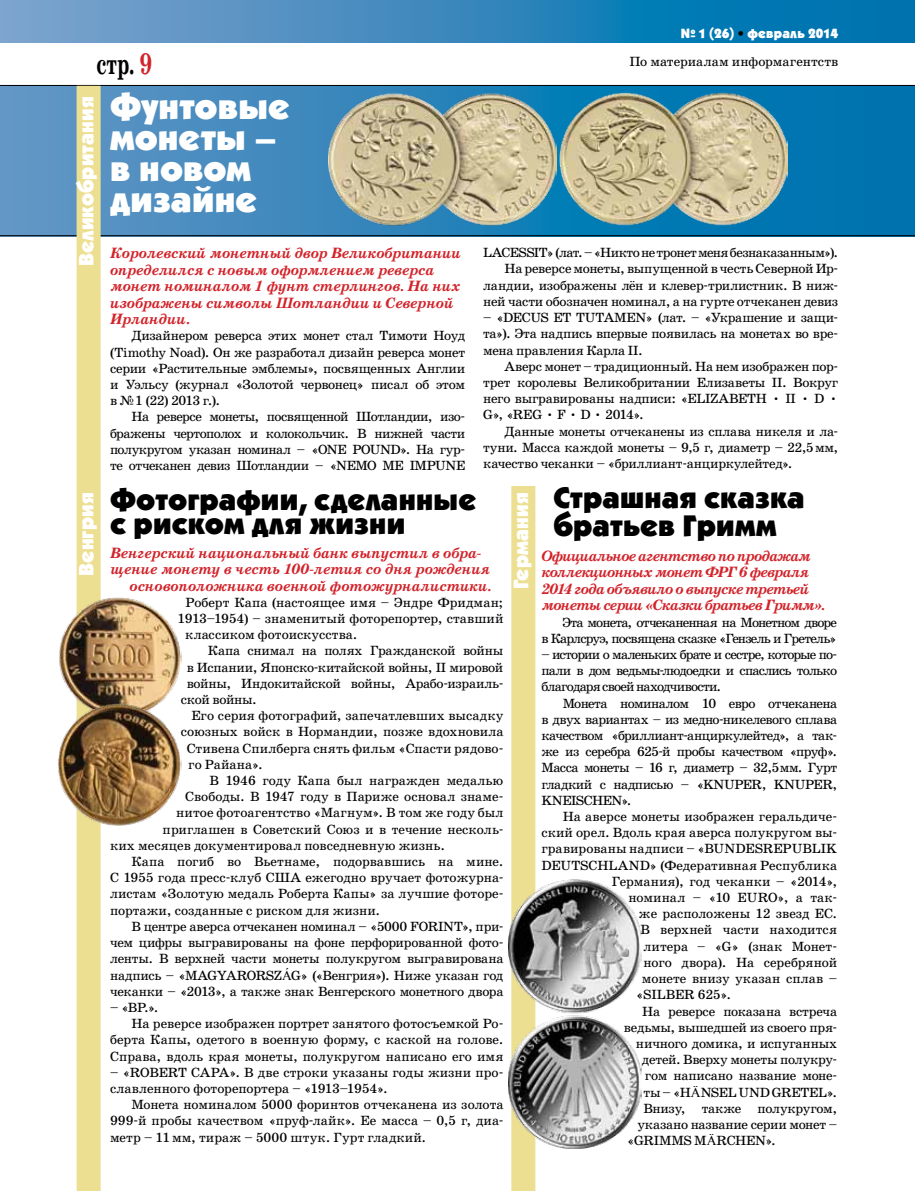
<style>
.page{position:relative;width:915px;height:1191px;background:#fff}
.page>*{position:absolute;margin:0;border:0;box-sizing:border-box;transform-origin:0 0}
.t1{font:900 36px/30.9px "Kabel C";letter-spacing:.005em;color:#fff}
.t2{font:900 30px/24.3px "Kabel C";letter-spacing:.005em;color:#000}
.t3{font:700 30px "School Book C";color:#000;scale:.7 1}
.t4{font:900 21px "Kabel C";letter-spacing:.005em;color:#fff}
.t5{font:italic 700 15.15px/16.5px "School Book C";letter-spacing:-.035em;color:#d2232a}
.t6{font:italic 700 15.15px/16.5px "School Book C";letter-spacing:-.07em;color:#d2232a}
.t7{font:13.5px/16.2px "School Book C";letter-spacing:-.01em;color:#000;text-align:justify}
.t8{font:13.5px/16.2px "School Book C";letter-spacing:-.06em;color:#000;text-align:right}
.t9{font:13.5px "School Book C";letter-spacing:-.03em;color:#000}
.t10{font:900 13.5px "Kabel C";letter-spacing:.015em;color:#fff}
.s1{color:#000}
.s2{color:#d2232a}
.s3{font-family:"Times New Roman"}
</style>
<div class="page">
<div style="left:0;top:85px;width:914px;height:151px;background:linear-gradient(to right,#6296c5,#0070ad)"></div>
<hr style="left:0;top:85px;width:914px;height:1px;background:#000">
<hr style="left:0;top:235px;width:914px;height:1px;background:#000">
<svg style="left:0;top:0;width:914px;height:43px;background:#3588bc"></svg>
<div style="left:77px;top:86px;width:24px;height:1105px;background:#eddf91"></div>
<div style="left:511px;top:486px;width:24px;height:705px;background:#eddf91"></div>
<img style="left:559px;top:92px;width:228px;height:137px">
<img style="left:328px;top:91px;width:228px;height:139px">
<img style="left:59px;top:595px;width:122px;height:108px">
<img style="left:58px;top:703px;width:123px;height:123px">
<img style="left:508px;top:880px;width:133px;height:268px">
<p class="t10" style="left:680px;top:25px;width:159px">№ 1 (26) <span class="s1">•</span> февраль 2014</p>
<h2 class="t3" style="left:97px;top:47px;width:81px">стр. <span class="s2">9</span></h2>
<p class="t7" style="left:629px;top:54px;width:210px">По материалам информагентств</p>
<h3 class="t4" style="left:74px;top:266px;width:171px;rotate:-90deg">Великобритания</h3>
<h1 class="t1" style="left:110px;top:90px;width:181px">Фунтовые монеты – в новом дизайне</h1>
<p class="t5" style="left:110px;top:245px;width:352px">Королевский монетный двор Великобритании определился с новым оформлением реверса монет номиналом 1 фунт стерлингов. На них изображены символы Шотландии и Северной Ирландии.</p>
<p class="t7" style="left:110px;top:328px;width:356px;text-indent:21px">Дизайнером реверса этих монет стал Тимоти Ноуд (Timothy Noad). Он же разработал дизайн реверса монет серии «Растительные эмблемы», посвященных Англии и Уэльсу (журнал «Золотой червонец» писал об этом в №1 (22) 2013 г.).</p>
<p class="t7" style="left:110px;top:409px;width:356px;text-indent:21px">На реверсе монеты, посвященной Шотландии, изо‑ бражены чертополох и колокольчик. В нижней части полукругом указан номинал – «ONE POUND». На гур‑ те отчеканен девиз Шотландии – «NEMO ME IMPUNE</p>
<p class="t7" style="left:483px;top:245px;width:356px;text-align:right">LACESSIT» (лат. – «Никто нетронет меня безнаказанным»).<br>На реверсе монеты, выпущенной в честь Северной Ир‑ ландии, изображены лён и клевер-трилистник. В ниж‑ ней части обозначен номинал, а на гурте отчеканен девиз</p>
<p class="t7" style="left:483px;top:309px;width:356px">– «DECUS ET TUTAMEN» (лат. – «Украшение и защи‑ та»). Эта надпись впервые появилась на монетах во вре‑ мена правления Карла II.</p>
<p class="t7" style="left:483px;top:358px;width:356px;text-indent:21px">Аверс монет – традиционный. На нем изображен пор‑ трет королевы Великобритании Елизаветы II. Вокруг него выгравированы надписи: «ELIZABETH • II • D • G», «REG • F • D • 2014».</p>
<p class="t7" style="left:483px;top:423px;width:356px;text-indent:21px">Данные монеты отчеканены из сплава никеля и ла‑ туни. Масса каждой монеты – 9,5 г, диаметр – 22,5мм, качество чеканки – «бриллиант-анциркулейтед».</p>
<h2 class="t2" style="left:110px;top:487px;width:367px">Фотографии, сделанные с риском для жизни</h2>
<h3 class="t4" style="left:74px;top:575px;width:84px;rotate:-90deg">Венгрия</h3>
<h3 class="t4" style="left:508px;top:589px;width:98px;rotate:-90deg">Германия</h3>
<p class="t5" style="left:110px;top:544px;width:373px">Венгерский национальный банк выпустил в обра-</p>
<p class="t5" style="left:110px;top:561px;width:381px">щение монету в честь 100‑летия со дня рождения</p>
<p class="t5" style="left:130px;top:577px;width:363px">основоположника военной фотожурналистики.</p>
<p class="t7" style="left:185px;top:594px;width:319px">Роберт Капа (настоящее имя – Эндре Фридман;</p>
<p class="t7" style="left:178px;top:610px;width:327px">1913–1954) – знаменитый фоторепортер, ставший</p>
<p class="t7" style="left:185px;top:626px;width:174px">классиком фотоискусства.</p>
<p class="t7" style="left:208px;top:643px;width:297px">Капа снимал на полях Гражданской войны</p>
<p class="t7" style="left:187px;top:659px;width:318px">в Испании, Японско-китайской войны, II мировой</p>
<p class="t7" style="left:187px;top:675px;width:318px">войны, Индокитайской войны, Арабо-израиль‑</p>
<p class="t7" style="left:181px;top:691px;width:78px">ской войны.</p>
<p class="t7" style="left:191px;top:707px;width:313px">Его серия фотографий, запечатлевших высадку</p>
<p class="t7" style="left:181px;top:724px;width:324px">союзных войск в Нормандии, позже вдохновила</p>
<p class="t7" style="left:187px;top:740px;width:318px">Стивена Спилберга снять фильм «Спасти рядово‑</p>
<p class="t7" style="left:188px;top:756px;width:76px">го Райана».</p>
<p class="t7" style="left:209px;top:772px;width:295px">В 1946 году Капа был награжден медалью</p>
<p class="t7" style="left:185px;top:788px;width:320px">Свободы. В 1947 году в Париже основал знаме‑</p>
<p class="t7" style="left:176px;top:805px;width:328px">нитое фотоагентство «Магнум». В том же году был</p>
<p class="t7" style="left:163px;top:821px;width:342px">приглашен в Советский Союз и в течение несколь‑</p>
<p class="t7" style="left:110px;top:837px;width:336px">ких месяцев документировал повседневную жизнь.</p>
<p class="t7" style="left:131px;top:853px;width:373px">Капа погиб во Вьетнаме, подорвавшись на мине.</p>
<p class="t7" style="left:110px;top:869px;width:394px">С 1955 года пресс-клуб США ежегодно вручает фотожурна‑</p>
<p class="t7" style="left:110px;top:886px;width:394px">листам «Золотую медаль Роберта Капы» за лучшие фоторе‑</p>
<p class="t7" style="left:110px;top:902px;width:271px">портажи, созданные с риском для жизни.</p>
<p class="t7" style="left:131px;top:918px;width:373px">В центре аверса отчеканен номинал – «5000 FORINT», при‑</p>
<p class="t7" style="left:110px;top:934px;width:394px">чем цифры выгравированы на фоне перфорированной фото‑</p>
<p class="t7" style="left:110px;top:950px;width:394px">ленты. В верхней части монеты полукругом выгравирована</p>
<p class="t7" style="left:110px;top:967px;width:394px">надпись – «MAGYARORSZ<span class="s3">Á</span>G» («Венгрия»). Ниже указан год</p>
<p class="t7" style="left:110px;top:983px;width:394px">чеканки – «2013», а также знак Венгерского монетного двора</p>
<p class="t7" style="left:110px;top:999px;width:50px">– «BP.».</p>
<p class="t7" style="left:131px;top:1015px;width:373px">На реверсе изображен портрет занятого фотосъемкой Ро‑</p>
<p class="t7" style="left:110px;top:1031px;width:394px">берта Капы, одетого в военную форму, с каской на голове.</p>
<p class="t7" style="left:110px;top:1048px;width:394px">Справа, вдоль края монеты, полукругом написано его имя</p>
<p class="t7" style="left:110px;top:1064px;width:394px">– «ROBERT CAPA». В две строки указаны годы жизни про‑ славленного фоторепортера – «1913–1954».</p>
<p class="t7" style="left:110px;top:1096px;width:395px;text-indent:21px">Монета номиналом 5000 форинтов отчеканена из золота 999‑й пробы качеством «пруф-лайк». Ее масса – 0,5 г, диа‑ метр – 11мм, тираж – 5000 штук. Гурт гладкий.</p>
<h2 class="t2" style="left:553px;top:482px;width:253px;line-height:28.5px">Страшная сказка братьев Гримм</h2>
<p class="t6" style="left:541px;top:548px;width:285px">Официальное агентство по продажам коллекционных монет ФРГ 6 февраля 2014 года объявило о выпуске третьей монеты серии «Сказки братьев Гримм».</p>
<p class="t8" style="left:541px;top:614px;width:297px">Эта монета, отчеканенная на Монетном дворе<br>в Карлсруэ, посвящена сказке «Гензель и Гретель»</p>
<p class="t7" style="left:541px;top:646px;width:297px">– истории о маленьких брате и сестре, которые по‑ пали в дом ведьмы-людоедки и спаслись только благодаря своей находчивости.</p>
<p class="t7" style="left:541px;top:695px;width:297px;text-indent:21px">Монета номиналом 10 евро отчеканена в двух вариантах – из медно-никелевого сплава качеством «бриллиант-анциркулейтед», а так‑ же из серебра 625‑й пробы качеством «пруф».<br>Масса монеты – 16 г, диаметр – 32,5мм. Гурт гладкий с надписью – «KNUPER, KNUPER, KNEISCHEN».</p>
<p class="t7" style="left:562px;top:808px;width:276px">На аверсе монеты изображен геральдиче‑</p>
<p class="t7" style="left:541px;top:824px;width:297px">ский орел. Вдоль края аверса полукругом вы‑</p>
<p class="t7" style="left:541px;top:841px;width:297px">гравированы надписи – «BUNDESREPUBLIK</p>
<p class="t7" style="left:541px;top:857px;width:297px">DEUTSCHLAND» (Федеративная Республика</p>
<p class="t7" style="left:611px;top:873px;width:227px">Германия), год чеканки – «2014»,</p>
<p class="t7" style="left:628px;top:889px;width:210px">номинал – «10 EURO», а так‑</p>
<p class="t7" style="left:638px;top:905px;width:199px">же расположены 12 звезд ЕС.</p>
<p class="t7" style="left:640px;top:922px;width:198px">В верхней части находится</p>
<p class="t7" style="left:643px;top:938px;width:195px">литера – «G» (знак Монет‑</p>
<p class="t7" style="left:643px;top:954px;width:195px">ного двора). На серебряной</p>
<p class="t7" style="left:641px;top:970px;width:196px">монете внизу указан сплав –</p>
<p class="t7" style="left:635px;top:986px;width:97px">«SILBER 625».</p>
<p class="t7" style="left:642px;top:1003px;width:196px">На реверсе показана встреча</p>
<p class="t7" style="left:623px;top:1019px;width:215px">ведьмы, вышедшей из своего пря‑</p>
<p class="t7" style="left:635px;top:1035px;width:202px">ничного домика, и испуганных</p>
<p class="t9" style="left:641px;top:1052px;width:196px">детей. Вверху монеты полукру‑</p>
<p class="t7" style="left:644px;top:1067px;width:193px">гом написано название моне‑</p>
<p class="t7" style="left:643px;top:1084px;width:195px">ты – «H<span class="s3">Ä</span>NSEL UND GRETEL».</p>
<p class="t7" style="left:643px;top:1100px;width:195px">Внизу, также полукругом,</p>
<p class="t7" style="left:637px;top:1116px;width:201px">указано название серии монет –</p>
<p class="t7" style="left:626px;top:1132px;width:150px">«GRIMMS M<span class="s3">Ä</span>RCHEN».</p>
</div>
